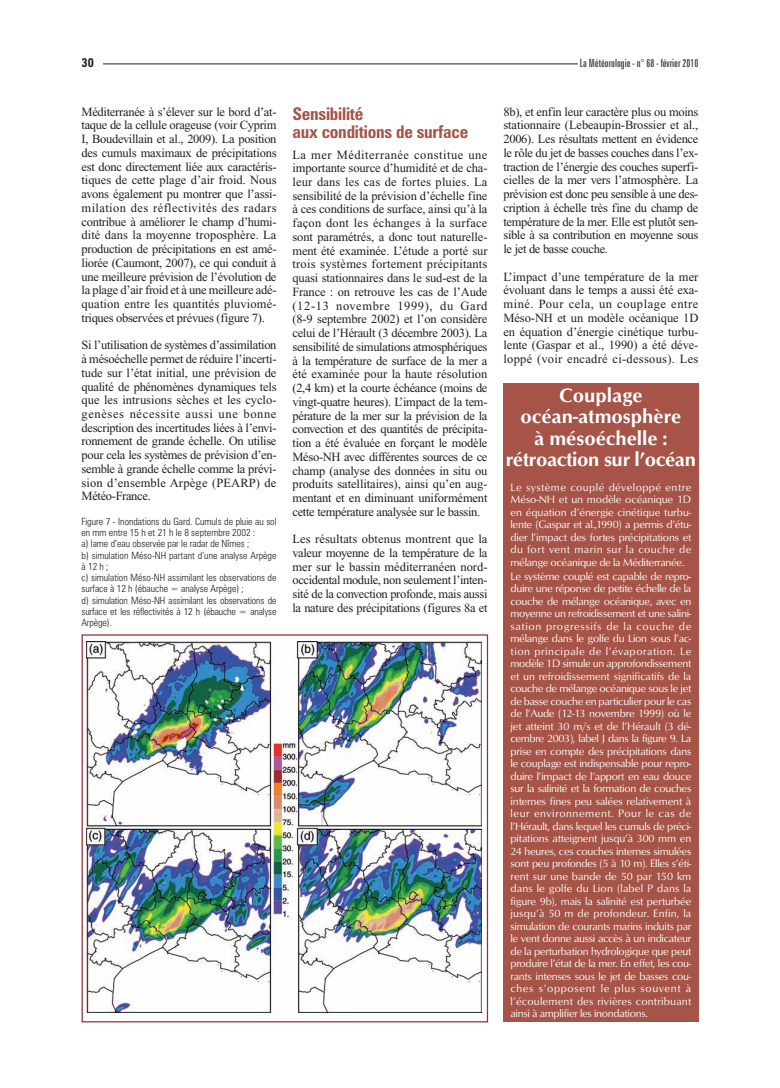
<style>
.page{position:relative;width:780px;height:1088px;background:#fff}
.page>*{position:absolute;margin:0;border:0;box-sizing:border-box;transform-origin:0 0}
.t1{font:700 20px/21.2px "Opus";color:#fff;text-align:center}
.t2{font:700 condensed 17.5px/18.8px "Zurich BT";letter-spacing:-.015em;color:#a65448}
.t3{font:12.5px/13.8px "Times New Roman";letter-spacing:-.025em;color:#231f20;text-align:justify}
.t4{font:700 condensed 12.5px "Zurich BT";color:#231f20}
.t5{font:extra-condensed 11.25px "Zurich BT";color:#3e3e3f}
.t6{font:11px/12.5px "Opus";letter-spacing:-.03em;color:#fff;text-align:justify}
.t7{font:300 condensed 10px/11.2px "Zurich BT";color:#231f20}
</style>
<div class="page">
<hr style="left:103px;top:64px;width:474px;height:1px;background:#231f20">
<div style="left:503px;top:383px;width:195px;height:639px;background:#a65448"></div>
<img style="left:86px;top:641px;width:395px;height:371px">
<div style="left:81px;top:634px;width:407px;height:388px;border:1px solid #962e33"></div>
<p class="t4" style="left:81px;top:58px;width:14px">30</p>
<p class="t3" style="left:81px;top:106px;width:196px">Méditerranée à s’élever sur le bord d’at&shy;taque de la cellule orageuse (voir Cyprim I, Boudevillain et al., 2009). La position des cumuls maximaux de précipitations est donc directement liée aux caractéris&shy;tiques de cette plage d’air froid. Nous avons également pu montrer que l’assi&shy;milation des réflectivités des radars contribue à améliorer le champ d’humi&shy;dité dans la moyenne troposphère. La production de précipitations en est amé&shy;liorée (Caumont, 2007), ce qui conduit à une meilleure prévision de l’évolution de la plage d’air froid et à une meilleure adé&shy;quation entre les quantités pluviomé&shy;triques observées et prévues (figure 7).</p>
<p class="t3" style="left:81px;top:339px;width:196px">Si l’utilisation de systèmes d’assimilation à mésoéchelle permet de réduire l’incerti&shy;tude sur l’état initial, une prévision de qualité de phénomènes dynamiques tels que les intrusions sèches et les cyclo&shy;genèses nécessite aussi une bonne description des incertitudes liées à l’envi&shy;ronnement de grande échelle. On utilise pour cela les systèmes de prévision d’en&shy;semble à grande échelle comme la prévi&shy;sion d’ensemble Arpège (PEARP) de Météo-France.</p>
<p class="t7" style="left:81px;top:516px;width:196px">Figure 7 - Inondations du Gard. Cumuls de pluie au sol en mm entre 15 h et 21 h le 8 septembre 2002 :<br>a) lame d’eau observée par le radar de Nîmes ;<br>b) simulation Méso-NH partant d’une analyse Arpège à12h;<br>c) simulation Méso-NH assimilant les observations de surface à 12 h (ébauche = analyse Arpège) ;<br>d) simulation Méso-NH assimilant les observations de surface et les réflectivités à 12 h (ébauche = analyse Arpège).</p>
<h2 class="t2" style="left:292px;top:106px;width:177px">Sensibilité<br>aux conditions de surface</h2>
<p class="t3" style="left:292px;top:149px;width:196px">La mer Méditerranée constitue une importante source d’humidité et de cha&shy;leur dans les cas de fortes pluies. La sensibilité de la prévision d’échelle fine à ces conditions de surface, ainsi qu’à la façon dont les échanges à la surface sont paramétrés, a donc tout naturelle&shy;ment été examinée. L’étude a porté sur trois systèmes fortement précipitants quasi stationnaires dans le sud-est de la France : on retrouve les cas de l’Aude (12-13 novembre 1999), du Gard (8-9 septembre 2002) et l’on considère celui de l’Hérault (3 décembre 2003). La sensibilité de simulations atmosphériques à la température de surface de la mer a été examinée pour la haute résolution (2,4 km) et la courte échéance (moins de vingt-quatre heures). L’impact de la tem&shy;pérature de la mer sur la prévision de la convection et des quantités de précipita&shy;tion a été évaluée en forçant le modèle Méso-NH avec différentes sources de ce champ (analyse des données in situ ou produits satellitaires), ainsi qu’en aug&shy;mentant et en diminuant uniformément cette température analysée sur le bassin.</p>
<p class="t3" style="left:292px;top:533px;width:196px">Les résultats obtenus montrent que la valeur moyenne de la température de la mer sur le bassin méditerranéen nord&shy;occidental module, non seulement l’inten&shy;sité de la convection profonde, mais aussi la nature des précipitations (figures 8a et</p>
<p class="t5" style="left:579px;top:58px;width:120px">La Météorologie - n° 68 - février 2010</p>
<p class="t3" style="left:503px;top:106px;width:196px">8b), et enfin leur caractère plus ou moins stationnaire (Lebeaupin-Brossier et al., 2006). Les résultats mettent en évidence le rôle du jet de basses couches dans l’ex&shy;traction de l’énergie des couches superfi&shy;cielles de la mer vers l’atmosphère. La prévision est donc peu sensible à une des&shy;cription à échelle très fine du champ de température de la mer. Elle est plutôt sen&shy;sible à sa contribution en moyenne sous le jet de basse couche.</p>
<p class="t3" style="left:503px;top:271px;width:196px">L’impact d’une température de la mer évoluant dans le temps a aussi été exa&shy;miné. Pour cela, un couplage entre Méso-NH et un modèle océanique 1D en équation d’énergie cinétique turbu&shy;lente (Gaspar et al., 1990) a été déve&shy;loppé (voir encadré ci-dessous). Les</p>
<h1 class="t1" style="left:505px;top:384px;width:192px">Couplage océan-atmosphère<br>à mésoéchelle : rétroaction sur l’océan</h1>
<p class="t6" style="left:510px;top:480px;width:182px">Le système couplé développé entre Méso-NH et un modèle océanique 1D en équation d’énergie cinétique turbu&shy;lente (Gaspar et al.,1990) a permis d’étu&shy;dier l’impact des fortes précipitations et du fort vent marin sur la couche de mélange océanique de la Méditerranée.</p>
<p class="t6" style="left:510px;top:570px;width:182px">Le système couplé est capable de repro&shy;duire une réponse de petite échelle de la couche de mélange océanique, avec en moyenne un refroidissement et une salini&shy;sation progressifs de la couche de mélange dans le golfe du Lion sous l’ac&shy;tion principale de l’évaporation. Le modèle 1D simule un approfondissement et un refroidissement significatifs de la couche de mélange océanique sous le jet de basse couche en particulier pour le cas de l’Aude (12-13 novembre 1999) où le jet atteint 30 m/s et de l’Hérault (3 dé&shy;cembre 2003), label J dans la figure 9. La prise en compte des précipitations dans le couplage est indispensable pour repro&shy;duire l’impact de l’apport en eau douce sur la salinité et la formation de couches internes fines peu salées relativement à leur environnement. Pour le cas de l’Hérault, dans lequel les cumuls de préci&shy;pitations atteignent jusqu’à 300 mm en 24 heures, ces couches internes simulées sont peu profondes (5 à 10 m). Elles s’éti&shy;rent sur une bande de 50 par 150 km dans le golfe du Lion (label P dans la figure 9b), mais la salinité est perturbée jusqu’à 50 m de profondeur. Enfin, la simulation de courants marins induits par le vent donne aussi accès à un indicateur de la perturbation hydrologique que peut produire l’état de la mer. En effet, les cou&shy;rants intenses sous le jet de basses cou&shy;ches s’opposent le plus souvent à l’écoulement des rivières contribuant ainsi à amplifier les inondations.</p>
</div>
